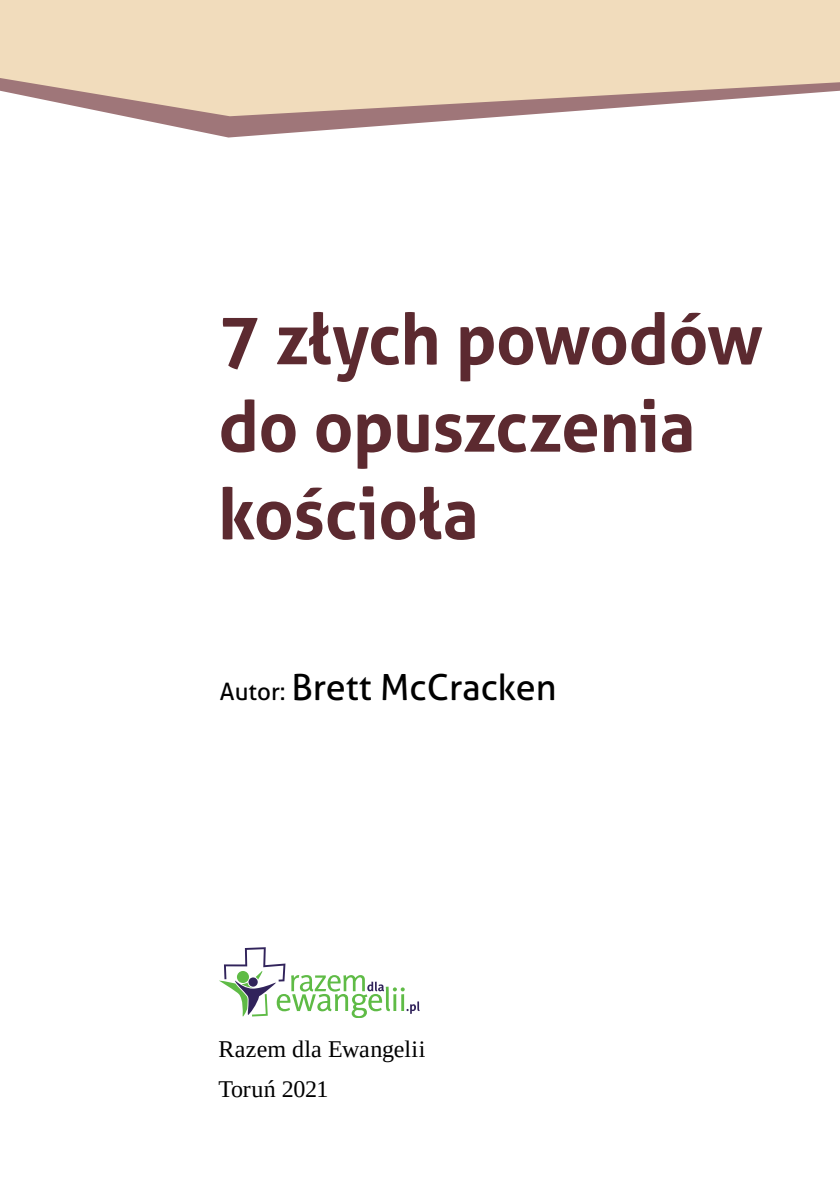
<style>
.page{position:relative;width:840px;height:1191px;background:#fff}
.page>*{position:absolute;margin:0;border:0;box-sizing:border-box;transform-origin:0 0}
.t1{font:700 71px/87.4px "Aller";letter-spacing:-.01em;color:#5c2a30}
.t2{font:36px "Aller";color:#000}
.t3{font:24px/40px "Liberation Serif";color:#000}
.s1{font-size:24px}
</style>
<div class="page">
<svg style="left:124px;top:116px;width:385px;height:21px"></svg>
<svg style="left:0;top:0;width:839px;height:116px;background:#ead4b9"></svg>
<svg style="left:219px;top:947px;width:200px;height:71px"></svg>
<p class="t1" style="left:218px;top:295px;width:545px">7 złych powodów do opuszczenia kościoła</p>
<p class="t2" style="left:220px;top:665px;width:338px"><span class="s1">Autor:</span> Brett McCracken</p>
<p class="t3" style="left:218px;top:1029px;width:208px">Razem dla Ewangelii<br>Toruń 2021</p>
</div>
